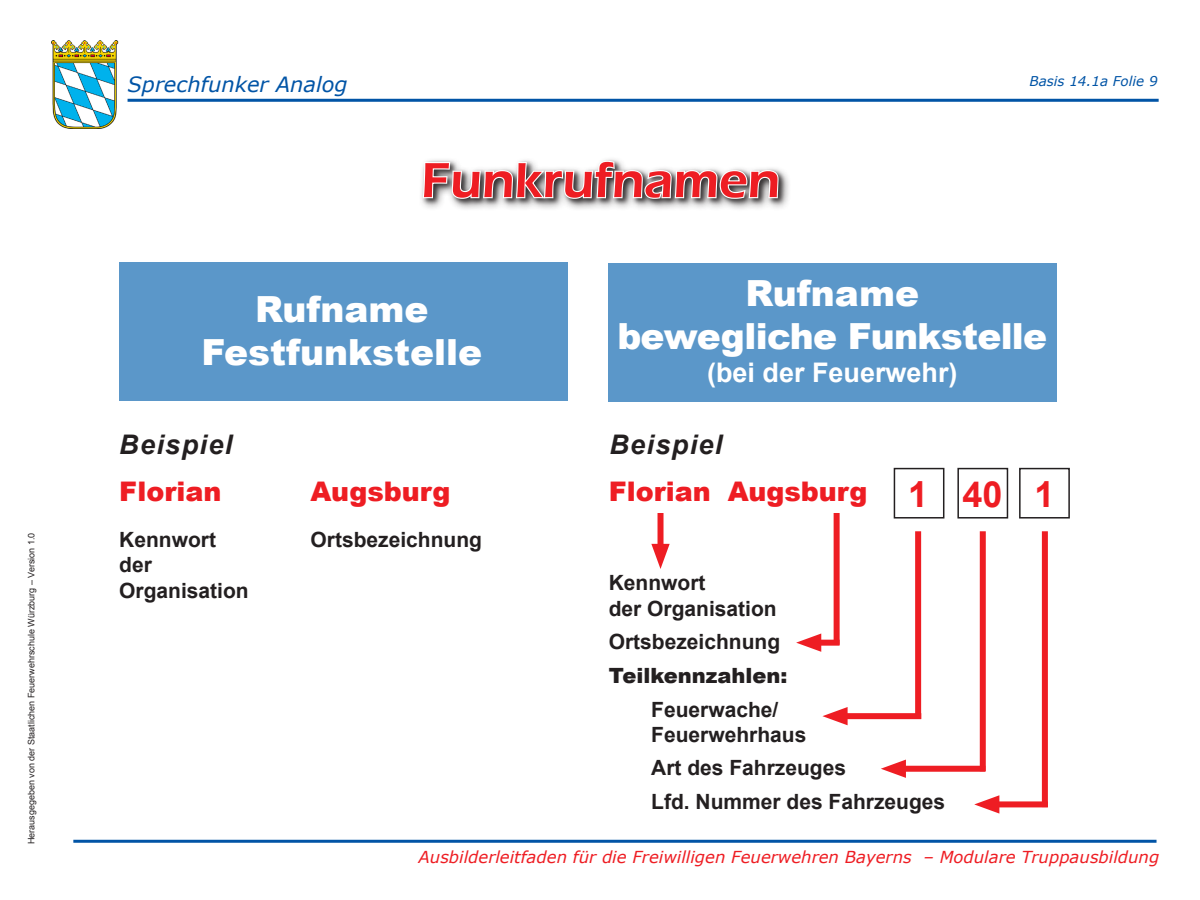
<style>
.page{position:relative;width:1200px;height:900px;background:#fff}
.page>*{position:absolute;margin:0;border:0;box-sizing:border-box;transform-origin:0 0}
.Folie_Überschrift{font:600 51px "Eras ITC";color:#ee1d23}
.Titel_Folie_24_pt{font:900 36px "Arial";color:#fff}
.Titel_Folie_24_pt-2{font:900 36px "Arial";letter-spacing:-.02em;color:#fff}
.Titel_Folie_24_pt-3{font:700 36px "Arial";color:#ee1d23}
.Titel_Folie_24_pt-4{font:900 27px "Arial";color:#ee1d23}
.Titel_Folie_24_pt-5{font:700 27px "Arial";color:#fff}
.Titel_Folie_24_pt-6{font:italic 700 27px "Arial";letter-spacing:.05em;color:#231f20}
.Titel_Folie_24_pt-7{font:700 21px/25.2px "Arial";color:#231f20}
.t1{font:italic 21px "Verdana";color:#0154a6}
.Titel_Folie_24_pt-8{font:900 21px "Arial";color:#231f20}
.t2{font:italic 16.5px "Verdana";color:#ee1d23}
.t3{font:italic 13.5px "Verdana";color:#0154a6}
.t4{font:9px "Arial";color:#231f20}
</style>
<div class="page">
<hr style="left:128px;top:99px;width:1031px;height:3px;background:#0154a6">
<hr style="left:73px;top:840px;width:1084px;height:3px;background:#0154a6">
<img style="left:51px;top:40px;width:68px;height:89px">
<div style="left:119px;top:262px;width:449px;height:139px;background:#5b97c9"></div>
<div style="left:608px;top:263px;width:449px;height:138px;background:#5b97c9"></div>
<div style="left:957px;top:468px;width:51px;height:51px;border:2px solid #231f20"></div>
<div style="left:1019px;top:468px;width:51px;height:51px;border:2px solid #231f20"></div>
<div style="left:894px;top:468px;width:50px;height:51px;border:2px solid #231f20"></div>
<div style="left:915px;top:531px;width:6px;height:188px;background:#ee1d23"></div>
<div style="left:980px;top:531px;width:6px;height:240px;background:#ee1d23"></div>
<div style="left:1042px;top:531px;width:6px;height:276px;background:#ee1d23"></div>
<div style="left:989px;top:801px;width:59px;height:6px;background:#ee1d23"></div>
<svg style="left:974px;top:795px;width:25px;height:19px"></svg>
<div style="left:896px;top:766px;width:89px;height:6px;background:#ee1d23"></div>
<svg style="left:881px;top:760px;width:25px;height:18px"></svg>
<div style="left:837px;top:713px;width:84px;height:6px;background:#ee1d23"></div>
<svg style="left:822px;top:707px;width:26px;height:18px"></svg>
<div style="left:834px;top:513px;width:6px;height:132px;background:#ee1d23"></div>
<div style="left:811px;top:640px;width:29px;height:6px;background:#ee1d23"></div>
<svg style="left:796px;top:634px;width:25px;height:18px"></svg>
<div style="left:658px;top:513px;width:6px;height:41px;background:#ee1d23"></div>
<svg style="left:651px;top:544px;width:19px;height:25px"></svg>
<div style="left:418px;top:157px;width:374px;height:55px;background:#231f20;opacity:.75"></div>
<div style="left:422px;top:160px;width:363px;height:46px;background:#231f20;opacity:.75"></div>
<svg style="left:421px;top:98px;width:359px;height:102px"></svg>
<p class="t4" style="left:26px;top:844px;width:313px;rotate:-90deg">Herausgegeben von der Staatlichen Feuerwehrschule Würzburg – Version 1.0</p>
<p class="t1" style="left:128px;top:69px;width:222px">Sprechfunker Analog</p>
<p class="t3" style="left:1029px;top:71px;width:130px">Basis 14.1a Folie 9</p>
<p class="Folie_Überschrift" style="left:421px;top:151px;width:361px">Funkrufnamen</p>
<p class="Titel_Folie_24_pt" style="left:255px;top:283px;width:175px">Rufname</p>
<p class="Titel_Folie_24_pt" style="left:201px;top:326px;width:282px">Festfunkstelle</p>
<p class="Titel_Folie_24_pt" style="left:746px;top:267px;width:175px">Rufname</p>
<p class="Titel_Folie_24_pt-2" style="left:617px;top:310px;width:431px">bewegliche Funkstelle</p>
<p class="Titel_Folie_24_pt-5" style="left:707px;top:354px;width:252px">(bei der Feuerwehr)</p>
<p class="Titel_Folie_24_pt-6" style="left:119px;top:427px;width:114px">Beispiel</p>
<p class="Titel_Folie_24_pt-6" style="left:609px;top:427px;width:114px">Beispiel</p>
<p class="Titel_Folie_24_pt-4" style="left:119px;top:471px;width:104px">Florian</p>
<p class="Titel_Folie_24_pt-4" style="left:311px;top:471px;width:141px">Augsburg</p>
<p class="Titel_Folie_24_pt-7" style="left:119px;top:528px;width:98px">Kennwort</p>
<p class="Titel_Folie_24_pt-7" style="left:311px;top:528px;width:173px">Ortsbezeichnung</p>
<p class="Titel_Folie_24_pt-7" style="left:119px;top:553px;width:131px">der<br>Organisation</p>
<p class="Titel_Folie_24_pt-4" style="left:609px;top:472px;width:260px">Florian Augsburg</p>
<p class="Titel_Folie_24_pt-3" style="left:908px;top:470px;width:22px">1</p>
<p class="Titel_Folie_24_pt-3" style="left:963px;top:470px;width:42px">40</p>
<p class="Titel_Folie_24_pt-3" style="left:1035px;top:470px;width:22px">1</p>
<p class="Titel_Folie_24_pt-7" style="left:609px;top:571px;width:98px">Kennwort</p>
<p class="Titel_Folie_24_pt-7" style="left:609px;top:596px;width:170px">der Organisation</p>
<p class="Titel_Folie_24_pt-7" style="left:609px;top:630px;width:173px">Ortsbezeichnung</p>
<p class="Titel_Folie_24_pt-8" style="left:609px;top:660px;width:180px">Teilkennzahlen:</p>
<p class="Titel_Folie_24_pt-7" style="left:651px;top:697px;width:129px">Feuerwache/</p>
<p class="Titel_Folie_24_pt-7" style="left:651px;top:722px;width:157px">Feuerwehrhaus</p>
<p class="Titel_Folie_24_pt-7" style="left:651px;top:756px;width:196px">Art des Fahrzeuges</p>
<p class="Titel_Folie_24_pt-7" style="left:651px;top:790px;width:296px">Lfd. Nummer des Fahrzeuges</p>
<p class="t2" style="left:419px;top:846px;width:742px">Ausbilderleitfaden für die Freiwilligen Feuerwehren Bayerns – Modulare Truppausbildung</p>
</div>
